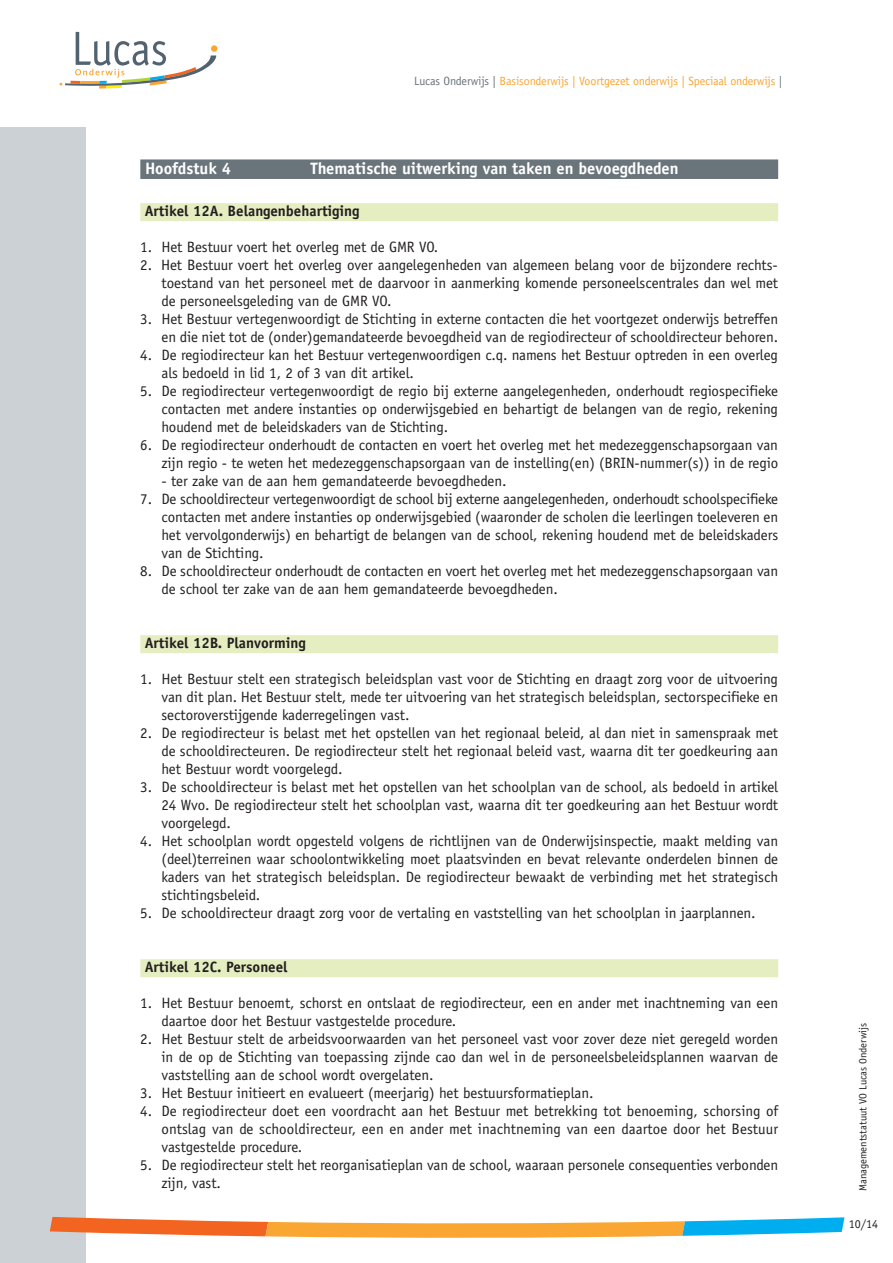
<style>
.page{position:relative;width:893px;height:1263px;background:#fff}
.page>*{position:absolute;margin:0;border:0;box-sizing:border-box;transform-origin:0 0}
.t1{font:700 16.5px "Officina Sans LT";color:#fff}
.t2{font:15px/18px "Officina Sans LT";letter-spacing:-.005em;color:#231f20;text-align:justify}
.t3{font:700 15px "Officina Sans LT";color:#231f20}
.t4{font:12px "Officina Sans LT";letter-spacing:-.01em;color:#faa633}
.t5{font:12px "Officina Sans LT";color:#231f20}
.t6{font:10.5px "Officina Sans LT";color:#231f20}
.s1{color:#6a747b}
</style>
<div class="page">
<div style="left:0;top:128px;width:85px;height:1135px;background:#ccd1d5"></div>
<div style="left:211px;top:45px;width:6px;height:7px;background:#faa633;border-radius:50%"></div>
<svg style="left:60px;top:32px;width:156px;height:57px"></svg>
<svg style="left:50px;top:1217px;width:794px;height:21px"></svg>
<div style="left:140px;top:159px;width:638px;height:20px;background:#6a747b"></div>
<div style="left:140px;top:203px;width:638px;height:18px;background:#e5eec1"></div>
<div style="left:140px;top:635px;width:638px;height:18px;background:#e5eec1"></div>
<div style="left:140px;top:959px;width:638px;height:18px;background:#e5eec1"></div>
<p class="t4" style="left:414px;top:77px;width:370px"><span class="s1">Lucas Onderwijs |</span> Basisonderwijs | Voortgezet onderwijs | Speciaal onderwijs <span class="s1">|</span></p>
<p class="t1" style="left:145px;top:162px;width:87px">Hoofdstuk 4</p>
<p class="t1" style="left:310px;top:162px;width:370px">Thematische uitwerking van taken en bevoegdheden</p>
<p class="t3" style="left:145px;top:205px;width:216px">Artikel 12A. Belangenbehartiging</p>
<p class="t2" style="left:140px;top:239px;width:299px">1. Het Bestuur voert het overleg met de GMR VO.</p>
<p class="t2" style="left:162px;top:257px;width:618px;text-indent:-21px">2. Het Bestuur voert het overleg over aangelegenheden van algemeen belang voor de bijzondere rechts - toestand van het personeel met de daarvoor in aanmerking komende personeelscentrales dan wel met de personeelsgeleding van de GMR VO.</p>
<p class="t2" style="left:140px;top:311px;width:639px;text-align:right">3. Het Bestuur vertegenwoordigt de Stichting in externe contacten die het voortgezet onderwijs betreffen en die niet tot de (onder)gemandateerde bevoegdheid van de regiodirecteur of schooldirecteur behoren.</p>
<p class="t2" style="left:162px;top:347px;width:618px;text-indent:-21px">4. De regiodirecteur kan het Bestuur vertegenwoordigen c.q. namens het Bestuur optreden in een overleg als bedoeld in lid 1, 2 of 3 van dit artikel.</p>
<p class="t2" style="left:162px;top:383px;width:618px;text-indent:-21px">5. De regiodirecteur vertegenwoordigt de regio bij externe aangelegenheden, onderhoudt regiospecifieke contacten met andere instanties op onderwijsgebied en behartigt de belangen van de regio, rekening houdend met de beleidskaders van de Stichting.</p>
<p class="t2" style="left:140px;top:437px;width:639px;text-align:right">6. De regiodirecteur onderhoudt de contacten en voert het overleg met het medezeggenschapsorgaan van zijn regio - te weten het medezeggenschapsorgaan van de instelling(en) (BRIN-nummer(s)) in de regio</p>
<p class="t2" style="left:162px;top:473px;width:347px">- ter zake van de aan hem gemandateerde bevoegdheden.</p>
<p class="t2" style="left:162px;top:491px;width:618px;text-indent:-21px">7. De schooldirecteur vertegenwoordigt de school bij externe aangelegenheden, onderhoudt schoolspecifieke contacten met andere instanties op onderwijsgebied (waaronder de scholen die leerlingen toeleveren en het vervolgonderwijs) en behartigt de belangen van de school, rekening houdend met de beleidskaders van de Stichting.</p>
<p class="t2" style="left:162px;top:563px;width:618px;text-indent:-21px">8. De schooldirecteur onderhoudt de contacten en voert het overleg met het medezeggenschapsorgaan van de school ter zake van de aan hem gemandateerde bevoegdheden.</p>
<p class="t3" style="left:145px;top:637px;width:163px">Artikel 12B. Planvorming</p>
<p class="t2" style="left:162px;top:671px;width:618px;text-indent:-21px">1. Het Bestuur stelt een strategisch beleidsplan vast voor de Stichting en draagt zorg voor de uitvoering van dit plan. Het Bestuur stelt, mede ter uitvoering van het strategisch beleidsplan, sectorspecifieke en sectoroverstijgende kaderregelingen vast.</p>
<p class="t2" style="left:162px;top:725px;width:618px;text-indent:-21px">2. De regiodirecteur is belast met het opstellen van het regionaal beleid, al dan niet in samenspraak met de schooldirecteuren. De regiodirecteur stelt het regionaal beleid vast, waarna dit ter goedkeuring aan het Bestuur wordt voorgelegd.</p>
<p class="t2" style="left:162px;top:779px;width:618px;text-indent:-21px">3. De schooldirecteur is belast met het opstellen van het schoolplan van de school, als bedoeld in artikel 24 Wvo. De regiodirecteur stelt het schoolplan vast, waarna dit ter goedkeuring aan het Bestuur wordt voorgelegd.</p>
<p class="t2" style="left:162px;top:833px;width:618px;text-indent:-21px">4. Het schoolplan wordt opgesteld volgens de richtlijnen van de Onderwijsinspectie, maakt melding van (deel)terreinen waar schoolontwikkeling moet plaatsvinden en bevat relevante onderdelen binnen de kaders van het strategisch beleidsplan. De regiodirecteur bewaakt de verbinding met het strategisch stichtingsbeleid.</p>
<p class="t2" style="left:140px;top:905px;width:617px">5. De schooldirecteur draagt zorg voor de vertaling en vaststelling van het schoolplan in jaarplannen.</p>
<p class="t3" style="left:145px;top:961px;width:144px">Artikel 12C. Personeel</p>
<p class="t2" style="left:162px;top:995px;width:618px;text-indent:-21px">1. Het Bestuur benoemt, schorst en ontslaat de regiodirecteur, een en ander met inachtneming van een daartoe door het Bestuur vastgestelde procedure.</p>
<p class="t2" style="left:162px;top:1031px;width:618px;text-indent:-21px">2. Het Bestuur stelt de arbeidsvoorwaarden van het personeel vast voor zover deze niet geregeld worden in de op de Stichting van toepassing zijnde cao dan wel in de personeelsbeleidsplannen waarvan de vaststelling aan de school wordt overgelaten.</p>
<p class="t2" style="left:140px;top:1085px;width:455px">3. Het Bestuur initieert en evalueert (meerjarig) het bestuursformatieplan.</p>
<p class="t2" style="left:162px;top:1103px;width:618px;text-indent:-21px">4. De regiodirecteur doet een voordracht aan het Bestuur met betrekking tot benoeming, schorsing of ontslag van de schooldirecteur, een en ander met inachtneming van een daartoe door het Bestuur vastgestelde procedure.</p>
<p class="t2" style="left:162px;top:1157px;width:618px;text-indent:-21px">5. De regiodirecteur stelt het reorganisatieplan van de school, waaraan personele consequenties verbonden zijn, vast.</p>
<p class="t6" style="left:859px;top:1191px;width:169px;rotate:-90deg">Managementstatuut VO Lucas Onderwijs</p>
<p class="t5" style="left:849px;top:1219px;width:31px">10/14</p>
</div>
